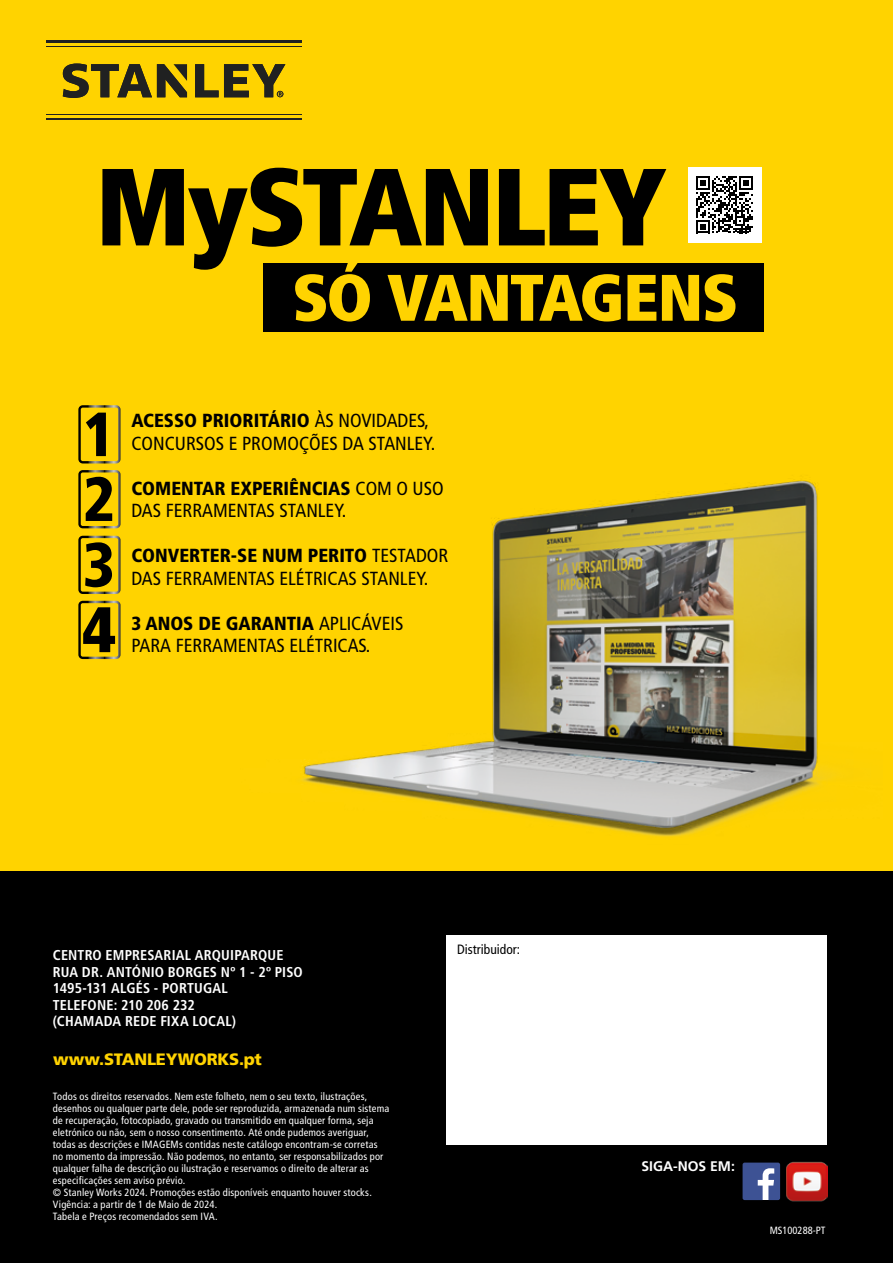
<style>
.page{position:relative;width:893px;height:1263px;background:#000}
.page>*{position:absolute;margin:0;border:0;box-sizing:border-box;transform-origin:0 0}
.t1{font:900 condensed 109.5px "Frutiger LT Std";letter-spacing:-.03em;color:#000}
.t2{font:900 condensed 65.55px "Frutiger LT Std";letter-spacing:-.025em;color:#ffd300}
.t3{font:900 condensed 64.2px "Frutiger LT Std";color:#000}
.t4{font:900 condensed 62.25px/65.2px "Frutiger LT Std";color:#000;text-align:justify}
.t5{font:condensed 18.9px/22.5px "Frutiger LT Std";color:#000}
.t6{font:900 16.5px "Frutiger LT Std";letter-spacing:-.01em;color:#ffd300}
.t7{font:700 condensed 14.25px/16.5px "Frutiger LT Std";letter-spacing:.01em;color:#fff}
.t8{font:700 13.95px "Frutiger LT Std";color:#fff}
.t9{font:condensed 13.5px "Frutiger LT Std";color:#000}
.t10{font:condensed 10.5px/12px "Frutiger LT Std";letter-spacing:.015em;color:#fff}
.s1{font-weight:900}
</style>
<div class="page">
<div style="left:0;top:0;width:893px;height:871px;background:#ffd300"></div>
<div style="left:446px;top:936px;width:381px;height:209px;background:#fff"></div>
<svg style="left:63px;top:64px;width:223px;height:34px"></svg>
<hr style="left:46px;top:46px;width:256px;height:1px;background:#202121">
<hr style="left:46px;top:40px;width:256px;height:3px;background:#202121">
<hr style="left:46px;top:114px;width:256px;height:1px;background:#202121">
<hr style="left:46px;top:118px;width:256px;height:2px;background:#202121">
<img style="left:301px;top:480px;width:536px;height:357px">
<div style="left:263px;top:263px;width:500px;height:68px;background:#000"></div>
<svg style="left:78px;top:405px;width:43px;height:58px"></svg>
<svg style="left:78px;top:470px;width:43px;height:58px"></svg>
<svg style="left:78px;top:536px;width:43px;height:58px"></svg>
<svg style="left:78px;top:601px;width:43px;height:58px"></svg>
<svg style="left:743px;top:1162px;width:37px;height:38px"></svg>
<img style="left:787px;top:1161px;width:40px;height:40px">
<div style="left:688px;top:167px;width:73px;height:76px;background:#fff"></div>
<svg style="left:696px;top:176px;width:57px;height:57px"></svg>
<p class="t1" style="left:96px;top:140px;width:572px">MySTANLEY</p>
<p class="t2" style="left:292px;top:258px;width:447px">SÓ VANTAGENS</p>
<p class="t4" style="left:83px;top:402px;width:34px">1<br>2<br>3</p>
<p class="t3" style="left:82px;top:591px;width:35px">4</p>
<p class="t5" style="left:131px;top:410px;width:305px"><span class="s1">ACESSO PRIORITÁRIO</span> ÀS NOVIDADES,<br>CONCURSOS E PROMOÇÕES DA STANLEY.</p>
<p class="t5" style="left:131px;top:477px;width:314px"><span class="s1">COMENTAR EXPERIÊNCIAS</span> COM O USO<br>DAS FERRAMENTAS STANLEY.</p>
<p class="t5" style="left:131px;top:545px;width:318px"><span class="s1">CONVERTER-SE NUM PERITO</span> TESTADOR<br>DAS FERRAMENTAS ELÉTRICAS STANLEY.</p>
<p class="t5" style="left:131px;top:612px;width:274px"><span class="s1">3 ANOS DE GARANTIA</span> APLICÁVEIS<br>PARA FERRAMENTAS ELÉTRICAS.</p>
<p class="t7" style="left:53px;top:947px;width:251px">CENTRO EMPRESARIAL ARQUIPARQUE<br>RUA DR. ANTÓNIO BORGES Nº 1 - 2º PISO<br>1495-131 ALGÉS - PORTUGAL<br>TELEFONE: 210 206 232<br>(CHAMADA REDE FIXA LOCAL)</p>
<p class="t6" style="left:53px;top:1049px;width:210px">www.STANLEYWORKS.pt</p>
<p class="t10" style="left:53px;top:1090px;width:338px">Todos os direitos reservados. Nem este folheto, nem o seu texto, ilustrações, desenhos ou qualquer parte dele, pode ser reproduzida, armazenada num sistema de recuperação, fotocopiado, gravado ou transmitido em qualquer forma, seja eletrónico ou não, sem o nosso consentimento. Até onde pudemos averiguar, todas as descrições e IMAGEMs contidas neste catálogo encontram-se corretas no momento da impressão. Não podemos, no entanto, ser responsabilizados por qualquer falha de descrição ou ilustração e reservamos o direito de alterar as especificações sem aviso prévio.<br>© Stanley Works 2024. Promoções estão disponíveis enquanto houver stocks.<br>Vigência: a partir de 1 de Maio de 2024.<br>Tabela e Preços recomendados sem IVA.</p>
<p class="t9" style="left:457px;top:942px;width:64px">Distribuidor:</p>
<p class="t8" style="left:641px;top:1158px;width:95px">SIGA-NOS EM:</p>
<p class="t10" style="left:770px;top:1224px;width:57px">MS100288-PT</p>
</div>
